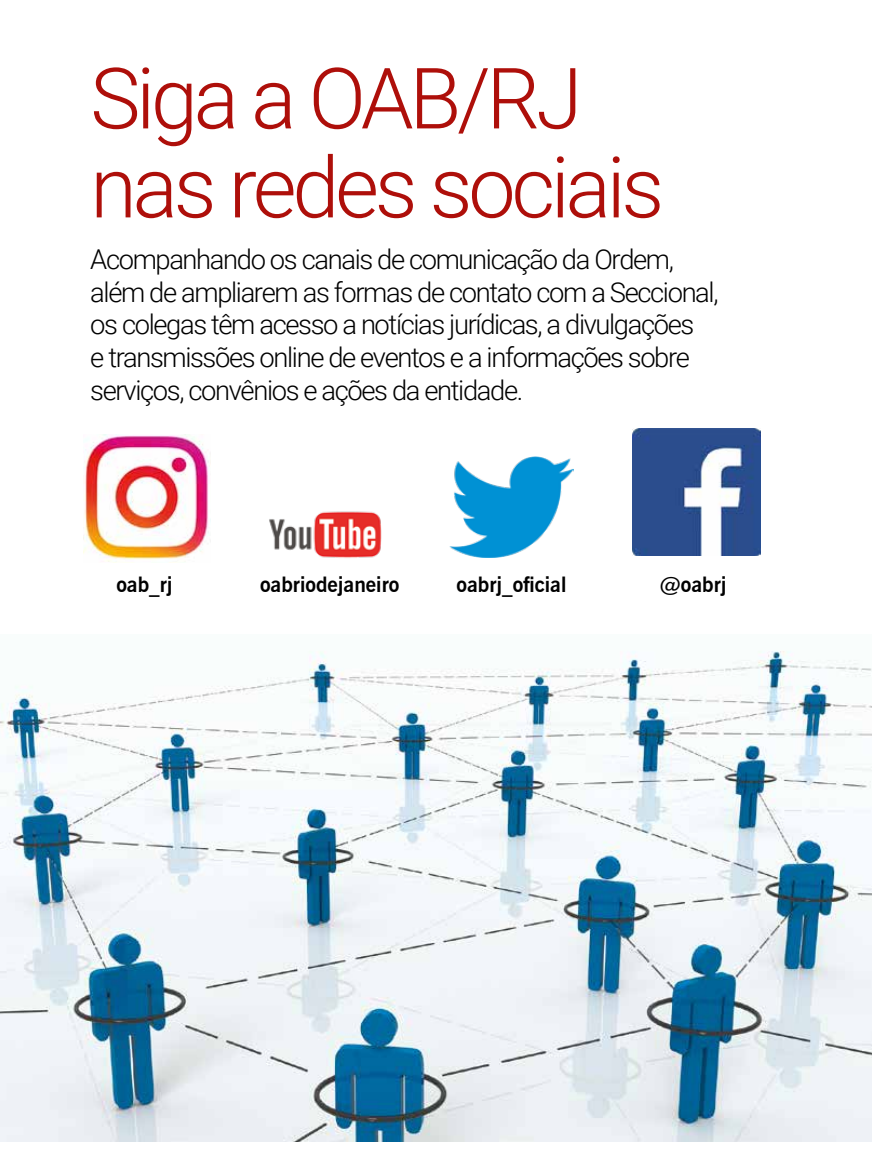
<style>
.page{position:relative;width:872px;height:1170px;background:#fff}
.page>*{position:absolute;margin:0;border:0;box-sizing:border-box;transform-origin:0 0}
.t1{font:300 84.6px/88.9px "Roboto";letter-spacing:-.05em;color:#ae0f0a}
.t2{font:300 27.3px/32.8px "Roboto";letter-spacing:-.05em;color:#000}
.t3{font:700 21px "News Gothic BT";color:#000}
</style>
<div class="page">
<img style="left:0;top:650px;width:872px;height:491px">
<img style="left:84px;top:434px;width:127px;height:128px">
<img style="left:269px;top:511px;width:113px;height:47px">
<img style="left:449px;top:456px;width:124px;height:101px">
<img style="left:632px;top:428px;width:128px;height:128px">
<h1 class="t1" style="left:90px;top:51px;width:575px">Siga a OAB/RJ nas redes sociais</h1>
<p class="t2" style="left:90px;top:241px;width:630px">Acompanhando os canais de comunicação da Ordem, além de ampliarem as formas de contato com a Seccional, os colegas têm acesso a notícias jurídicas, a divulgações<br>e transmissões online de eventos e a informações sobre serviços, convênios e ações da entidade.</p>
<p class="t3" style="left:116px;top:572px;width:58px">oab_rj</p>
<p class="t3" style="left:260px;top:572px;width:141px">oabriodejaneiro</p>
<p class="t3" style="left:456px;top:572px;width:111px">oabrj_oficial</p>
<p class="t3" style="left:660px;top:572px;width:68px">@oabrj</p>
</div>
